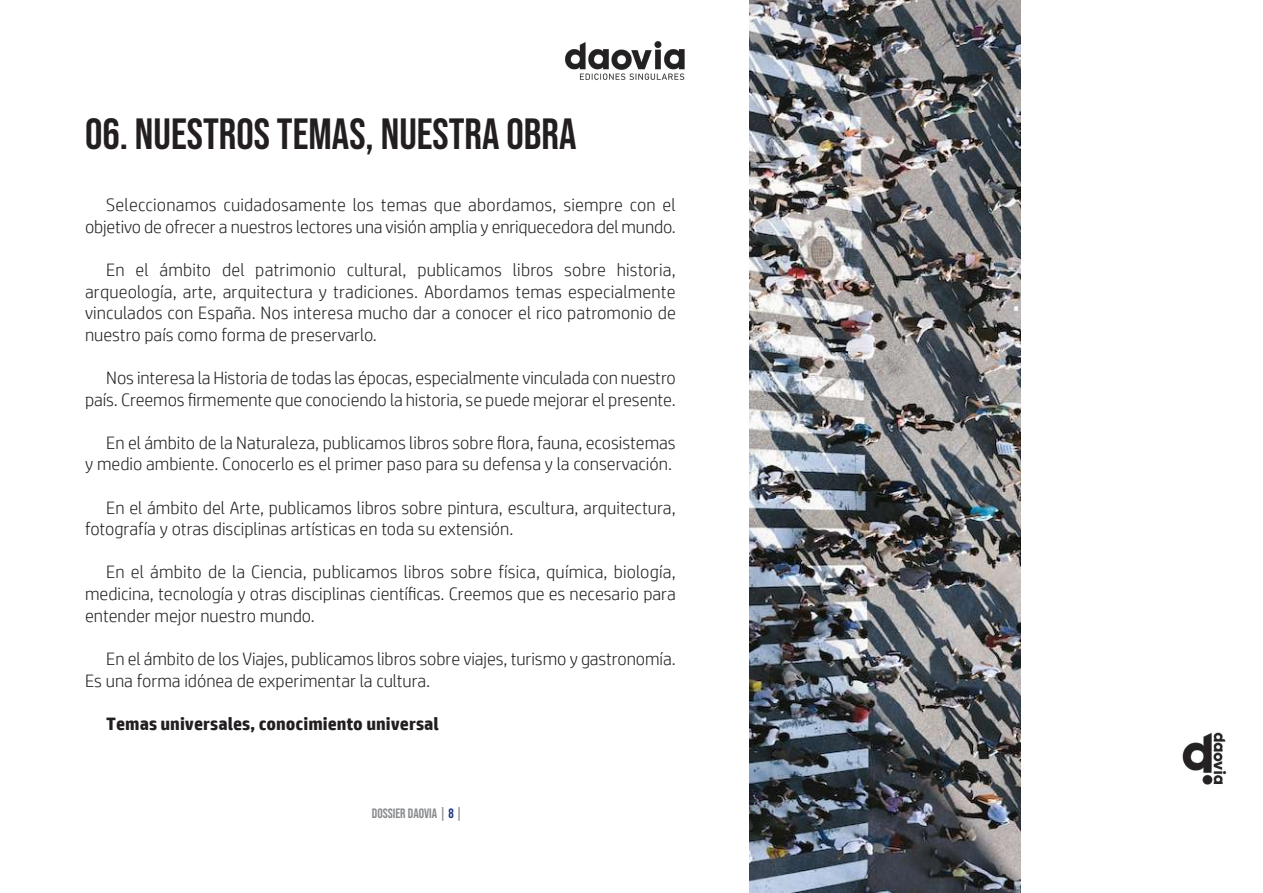
<style>
.page{position:relative;width:1263px;height:893px;background:#fff}
.page>*{position:absolute;margin:0;border:0;box-sizing:border-box;transform-origin:0 0}
.t1{font:43.5px "Bebas Neue";color:#231f20}
.t2{font:300 18px/21.6px "HP Simplified";color:#231f20;text-align:right}
.t3{font:700 18px "HP Simplified";color:#231f20}
.t4{font:13.5px "Bebas Neue";color:#87898c}
.s1{color:#1b377a}
</style>
<div class="page">
<img style="left:565px;top:41px;width:120px;height:39px">
<img style="left:1182px;top:732px;width:45px;height:53px">
<img style="left:749px;top:0;width:271px;height:893px">
<h1 class="t1" style="left:85px;top:110px;width:493px">06. NUESTROS TEMAS, NUESTRA OBRA</h1>
<p class="t2" style="left:85px;top:194px;width:592px">Seleccionamos cuidadosamente los temas que abordamos, siempre con el objetivo de ofrecer a nuestros lectores una visión amplia y enriquecedora del mundo.</p>
<p class="t2" style="left:85px;top:259px;width:592px;text-align:justify;text-indent:21px">En el ámbito del patrimonio cultural, publicamos libros sobre historia, arqueología, arte, arquitectura y tradiciones. Abordamos temas especialmente vinculados con España. Nos interesa mucho dar a conocer el rico patromonio de nuestro país como forma de preservarlo.</p>
<p class="t2" style="left:85px;top:367px;width:592px">Nos interesa la Historia de todas las épocas, especialmente vinculada con nuestro país. Creemos firmemente que conociendo la historia, se puede mejorar el presente.</p>
<p class="t2" style="left:85px;top:432px;width:592px">En el ámbito de la Naturaleza, publicamos libros sobre flora, fauna, ecosistemas<br>y medio ambiente. Conocerlo es el primer paso para su defensa y la conservación.</p>
<p class="t2" style="left:85px;top:496px;width:592px;text-align:left;text-indent:21px">En el ámbito del Arte, publicamos libros sobre pintura, escultura, arquitectura, fotografía y otras disciplinas artísticas en toda su extensión.</p>
<p class="t2" style="left:85px;top:561px;width:592px;text-align:justify;text-indent:21px">En el ámbito de la Ciencia, publicamos libros sobre física, química, biología, medicina, tecnología y otras disciplinas científicas. Creemos que es necesario para entender mejor nuestro mundo.</p>
<p class="t2" style="left:85px;top:648px;width:592px;text-align:left;text-indent:21px">En el ámbito de los Viajes, publicamos libros sobre viajes, turismo y gastronomía.<br>Es una forma idónea de experimentar la cultura.</p>
<p class="t3" style="left:106px;top:713px;width:334px">Temas universales, conocimiento universal</p>
<p class="t4" style="left:372px;top:806px;width:92px">DOSSIER DAOVIA | <span class="s1">8</span> |</p>
</div>
